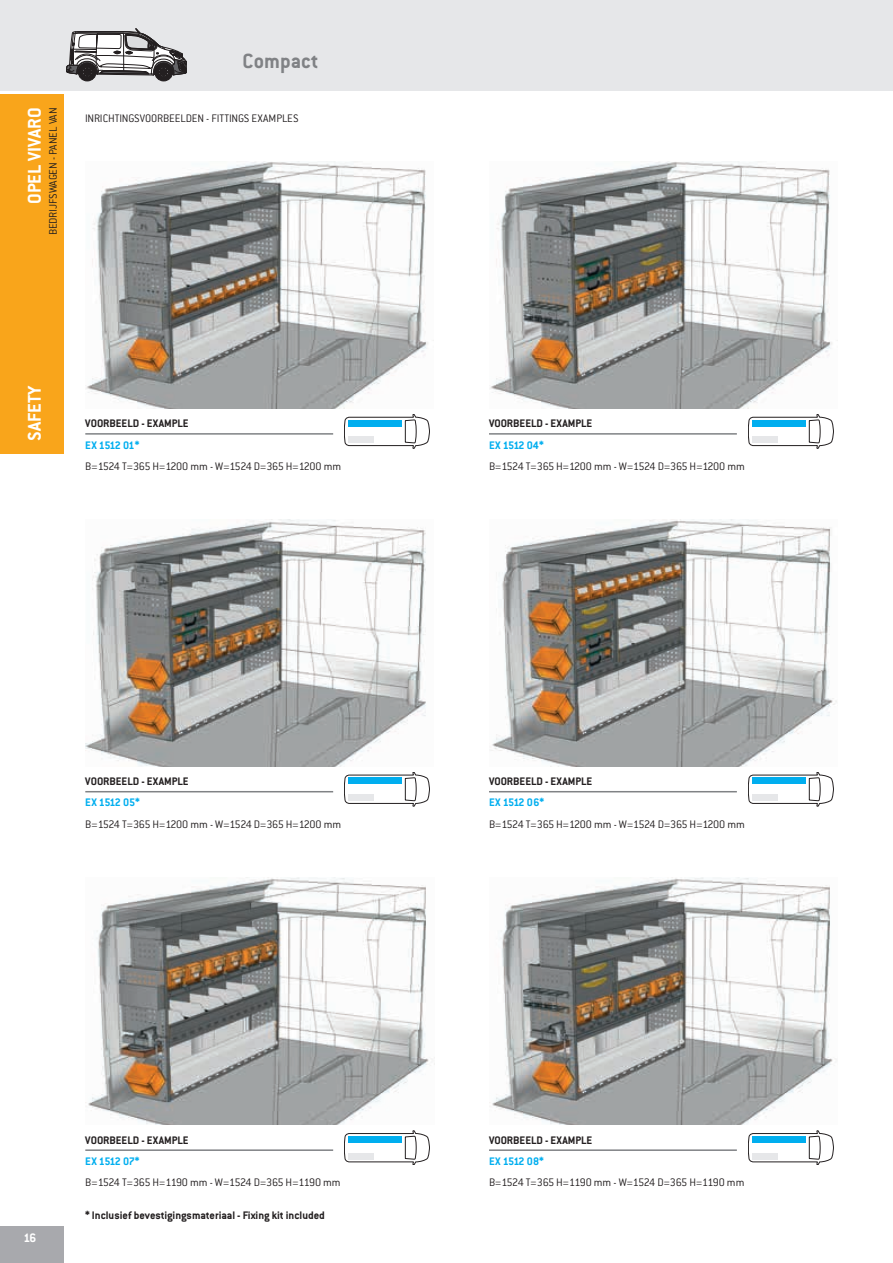
<style>
.page{position:relative;width:893px;height:1263px;background:#fff}
.page>*{position:absolute;margin:0;border:0;box-sizing:border-box;transform-origin:0 0}
.t1{font:700 22.5px "Conduit ITC Pro";color:#808285}
.t2{font:700 20.25px "Conduit ITC Pro";color:#fff}
.t3{font:700 13.5px "Conduit ITC Pro";color:#fff}
.t4{font:300 12px "Conduit ITC Pro";letter-spacing:-.03em;color:#231f20}
.t5{font:700 12px "Conduit ITC Pro";color:#231f20}
.t6{font:300 12px "Conduit ITC Pro";letter-spacing:-.06em;color:#231f20}
.t7{font:700 12px "Conduit ITC Pro";letter-spacing:-.05em;color:#00aeef}
.t8{font:300 12px "Conduit ITC Pro";letter-spacing:-.01em;color:#231f20}
.t9{font:300 12px "Conduit ITC Pro";letter-spacing:-.005em;color:#231f20}
</style>
<div class="page">
<div style="left:0;top:0;width:893px;height:90px;background:#e6e7e9"></div>
<div style="left:0;top:1226px;width:64px;height:37px;background:#a8a9ad"></div>
<div style="left:0;top:95px;width:64px;height:359px;background:#f9a51b"></div>
<img style="left:86px;top:162px;width:348px;height:246px">
<img style="left:490px;top:162px;width:348px;height:246px">
<img style="left:85px;top:520px;width:341px;height:246px">
<img style="left:85px;top:878px;width:347px;height:246px">
<img style="left:489px;top:878px;width:347px;height:246px">
<img style="left:490px;top:520px;width:347px;height:246px">
<svg style="left:344px;top:414px;width:86px;height:35px"></svg>
<div style="left:348px;top:420px;width:54px;height:6px;background:#00aeef"></div>
<div style="left:348px;top:437px;width:26px;height:6px;background:#e6e7e9"></div>
<svg style="left:344px;top:772px;width:86px;height:34px"></svg>
<div style="left:348px;top:778px;width:54px;height:6px;background:#00aeef"></div>
<div style="left:348px;top:794px;width:26px;height:7px;background:#e6e7e9"></div>
<svg style="left:344px;top:1130px;width:86px;height:35px"></svg>
<div style="left:348px;top:1136px;width:54px;height:6px;background:#00aeef"></div>
<div style="left:348px;top:1153px;width:26px;height:6px;background:#e6e7e9"></div>
<svg style="left:748px;top:414px;width:86px;height:35px"></svg>
<div style="left:752px;top:420px;width:54px;height:6px;background:#00aeef"></div>
<div style="left:752px;top:437px;width:26px;height:6px;background:#e6e7e9"></div>
<svg style="left:748px;top:772px;width:86px;height:34px"></svg>
<div style="left:752px;top:778px;width:54px;height:6px;background:#00aeef"></div>
<div style="left:752px;top:794px;width:26px;height:7px;background:#e6e7e9"></div>
<svg style="left:748px;top:1130px;width:86px;height:35px"></svg>
<div style="left:752px;top:1136px;width:54px;height:6px;background:#00aeef"></div>
<div style="left:752px;top:1153px;width:26px;height:6px;background:#e6e7e9"></div>
<div style="left:78px;top:63px;width:18px;height:18px;background:#231f20;border-radius:50%"></div>
<div style="left:78px;top:63px;width:18px;height:18px;border:1px solid #231f20;border-radius:50%"></div>
<div style="left:79px;top:64px;width:16px;height:16px;border:1px solid #231f20;border-radius:50%"></div>
<div style="left:82px;top:66px;width:11px;height:12px;border:1px solid #231f20;border-radius:50%"></div>
<div style="left:155px;top:63px;width:18px;height:18px;background:#231f20;border-radius:50%"></div>
<div style="left:155px;top:63px;width:18px;height:18px;border:1px solid #231f20;border-radius:50%"></div>
<div style="left:156px;top:64px;width:16px;height:16px;border:1px solid #231f20;border-radius:50%"></div>
<div style="left:158px;top:66px;width:11px;height:12px;border:1px solid #231f20;border-radius:50%"></div>
<svg style="left:66px;top:29px;width:121px;height:48px"></svg>
<hr style="left:489px;top:433px;width:248px;height:2px;background:#808285">
<hr style="left:489px;top:791px;width:248px;height:1px;background:#808285">
<hr style="left:489px;top:1149px;width:248px;height:2px;background:#808285">
<hr style="left:85px;top:433px;width:248px;height:2px;background:#808285">
<hr style="left:85px;top:791px;width:248px;height:1px;background:#808285">
<hr style="left:85px;top:1149px;width:248px;height:2px;background:#808285">
<h1 class="t1" style="left:243px;top:48px;width:77px">Compact</h1>
<h2 class="t2" style="left:23px;top:204px;width:98px;rotate:-90deg">OPEL VIVARO</h2>
<p class="t9" style="left:47px;top:235px;width:129px;rotate:-90deg">BEDRIJFSWAGEN - PANEL VAN</p>
<p class="t8" style="left:85px;top:112px;width:215px">INRICHTINGSVOORBEELDEN - FITTINGS EXAMPLES</p>
<h2 class="t2" style="left:23px;top:441px;width:58px;rotate:-90deg">SAFETY</h2>
<p class="t5" style="left:85px;top:417px;width:105px">VOORBEELD - EXAMPLE</p>
<p class="t7" style="left:85px;top:438px;width:56px">EX 1512 01*</p>
<p class="t4" style="left:85px;top:460px;width:257px">B=1524 T=365 H=1200 mm - W=1524 D=365 H=1200 mm</p>
<p class="t5" style="left:85px;top:774px;width:105px">VOORBEELD - EXAMPLE</p>
<p class="t7" style="left:85px;top:796px;width:56px">EX 1512 05*</p>
<p class="t4" style="left:85px;top:817px;width:257px">B=1524 T=365 H=1200 mm - W=1524 D=365 H=1200 mm</p>
<p class="t3" style="left:24px;top:1229px;width:14px">16</p>
<p class="t5" style="left:85px;top:1133px;width:105px">VOORBEELD - EXAMPLE</p>
<p class="t7" style="left:85px;top:1154px;width:56px">EX 1512 07*</p>
<p class="t6" style="left:85px;top:1176px;width:257px">B=1524 T=365 H=1190 mm - W=1524 D=365 H=1190 mm</p>
<p class="t5" style="left:85px;top:1209px;width:241px">* Inclusief bevestigingsmateriaal - Fixing kit included</p>
<p class="t5" style="left:489px;top:417px;width:105px">VOORBEELD - EXAMPLE</p>
<p class="t7" style="left:489px;top:438px;width:56px">EX 1512 04*</p>
<p class="t4" style="left:489px;top:460px;width:257px">B=1524 T=365 H=1200 mm - W=1524 D=365 H=1200 mm</p>
<p class="t5" style="left:489px;top:774px;width:105px">VOORBEELD - EXAMPLE</p>
<p class="t7" style="left:489px;top:796px;width:57px">EX 1512 06*</p>
<p class="t4" style="left:489px;top:817px;width:257px">B=1524 T=365 H=1200 mm - W=1524 D=365 H=1200 mm</p>
<p class="t5" style="left:489px;top:1133px;width:105px">VOORBEELD - EXAMPLE</p>
<p class="t7" style="left:489px;top:1154px;width:56px">EX 1512 08*</p>
<p class="t6" style="left:489px;top:1176px;width:257px">B=1524 T=365 H=1190 mm - W=1524 D=365 H=1190 mm</p>
</div>
